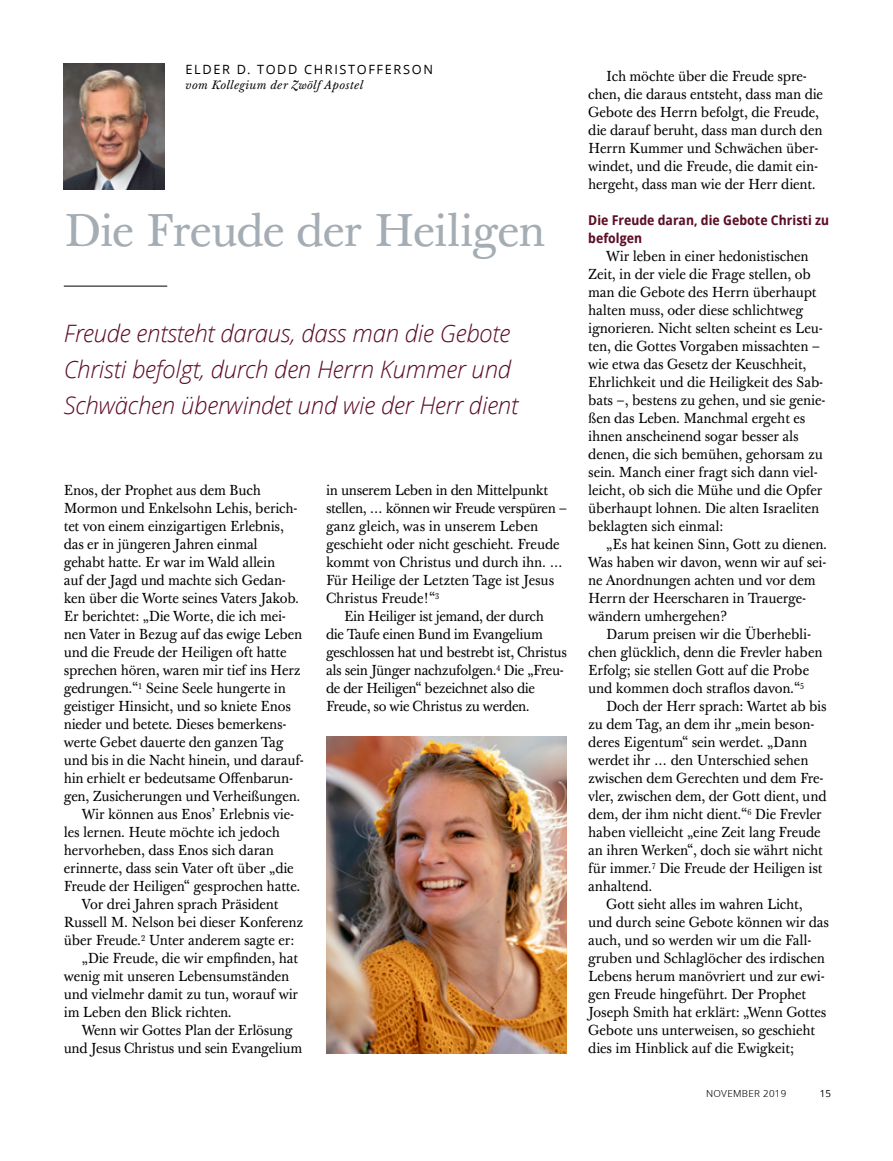
<style>
.page{position:relative;width:893px;height:1161px;background:#fff}
.page>*{position:absolute;margin:0;border:0;box-sizing:border-box;transform-origin:0 0}
.ARTCL_title{font:45px "Mc Kaylds Lat";letter-spacing:-.025em;color:#a5adb4}
.ARTCL-kicker{font:italic 300 24px/36px "Zoramlds Lat";letter-spacing:-.01em;color:#5d0e25}
.ARTCL_para{font:14.25px/18px "Mc Kaylds Lat";letter-spacing:-.01em;color:#000;scale:.94 1}
.ARTCL_para_first{font:14.25px/18px "Mc Kaylds Lat";letter-spacing:-.015em;color:#000;scale:.94 1}
.TOPIC-1_title{font:700 13.5px/18px "Zoram Condlds Lat";letter-spacing:.005em;color:#5d0e25}
.ARTCL-BY_para_first{font:12.75px "Zoramlds Lat";letter-spacing:.13em;color:#000}
.ARTCL-BY_para{font:italic 12px "Mc Kaylds Lat";letter-spacing:.04em;color:#000}
.t1{font:9.75px "Zoramlds Lat";letter-spacing:.03em;color:#000}
.t2{font:9.75px "Zoramlds Lat";color:#000}
</style>
<div class="page">
<hr style="left:64px;top:286px;width:103px;height:1px;background:#000">
<img style="left:326px;top:737px;width:241px;height:316px">
<img style="left:64px;top:64px;width:100px;height:126px">
<p class="ARTCL-BY_para_first" style="left:185px;top:60px;width:249px">ELDER D. TODD CHRISTOFFERSON</p>
<p class="ARTCL-BY_para" style="left:185px;top:75px;width:179px">vom Kollegium der Zwölf Apostel</p>
<p class="ARTCL_title" style="left:64px;top:195px;width:483px">Die Freude der Heiligen</p>
<p class="ARTCL-kicker" style="left:64px;top:315px;width:456px">Freude entsteht daraus, dass man die Gebote<br>Christi befolgt, durch den Herrn Kummer und<br>Schwächen überwindet und wie der Herr dient</p>
<p class="ARTCL_para_first" style="left:64px;top:481px;width:257px">Enos, der Prophet aus dem Buch Mormon und Enkelsohn Lehis, berich&shy;tet von einem einzigartigen Erlebnis, das er in jüngeren Jahren einmal<br>gehabt hatte. Er war im Wald allein<br>auf der Jagd und machte sich Gedan&shy;ken über die Worte seines Vaters Jakob.<br>Er berichtet: „Die Worte, die ich mei&shy;nen Vater in Bezug auf das ewige Leben und die Freude der Heiligen oft hatte sprechen hören, waren mir tief ins Herz gedrungen.“<sup>1</sup> Seine Seele hungerte in geistiger Hinsicht, und so kniete Enos nieder und betete. Dieses bemerkens&shy;werte Gebet dauerte den ganzen Tag und bis in die Nacht hinein, und darauf&shy;hin erhielt er bedeutsame Offenbarun&shy;gen, Zusicherungen und Verheißungen.</p>
<p class="ARTCL_para" style="left:64px;top:805px;width:253px;text-indent:18px">Wir können aus Enosʼ Erlebnis vie&shy;les lernen. Heute möchte ich jedoch hervorheben, dass Enos sich daran erinnerte, dass sein Vater oft über „die Freude der Heiligen“ gesprochen hatte.</p>
<p class="ARTCL_para" style="left:64px;top:895px;width:256px;text-indent:18px">Vor drei Jahren sprach Präsident<br>Russell M. Nelson bei dieser Konferenz über Freude.<sup>2</sup> Unter anderem sagte er:</p>
<p class="ARTCL_para" style="left:64px;top:949px;width:251px;text-indent:18px">„Die Freude, die wir empfinden, hat wenig mit unseren Lebensumständen und vielmehr damit zu tun, worauf wir im Leben den Blick richten.</p>
<p class="ARTCL_para" style="left:64px;top:1021px;width:255px;text-align:center">Wenn wir Gottes Plan der Erlösung<br>und Jesus Christus und sein Evangelium</p>
<p class="ARTCL_para" style="left:326px;top:481px;width:258px">in unserem Leben in den Mittelpunkt stellen, … können wir Freude verspüren – ganz gleich, was in unserem Leben geschieht oder nicht geschieht. Freude kommt von Christus und durch ihn. … Für Heilige der Letzten Tage ist Jesus Christus Freude!“<sup>3</sup></p>
<p class="ARTCL_para" style="left:326px;top:607px;width:258px;text-indent:18px">Ein Heiliger ist jemand, der durch<br>die Taufe einen Bund im Evangelium geschlossen hat und bestrebt ist, Christus als sein Jünger nachzufolgen.<sup>4</sup> Die „Freu&shy;de der Heiligen“ bezeichnet also die Freude, so wie Christus zu werden.</p>
<p class="ARTCL_para" style="left:588px;top:67px;width:251px;text-align:center">Ich möchte über die Freude spre&shy;chen, die daraus entsteht, dass man die Gebote des Herrn befolgt, die Freude, die darauf beruht, dass man durch den Herrn Kummer und Schwächen über&shy;windet, und die Freude, die damit ein&shy;hergeht, dass man wie der Herr dient.</p>
<p class="TOPIC-1_title" style="left:588px;top:211px;width:242px">Die Freude daran, die Gebote Christi zu befolgen</p>
<p class="ARTCL_para" style="left:588px;top:247px;width:254px;text-indent:18px">Wir leben in einer hedonistischen Zeit, in der viele die Frage stellen, ob man die Gebote des Herrn überhaupt halten muss, oder diese schlichtweg ignorieren. Nicht selten scheint es Leu&shy;ten, die Gottes Vorgaben missachten – wie etwa das Gesetz der Keuschheit, Ehrlichkeit und die Heiligkeit des Sab&shy;bats –, bestens zu gehen, und sie genie&shy;ßen das Leben. Manchmal ergeht es ihnen anscheinend sogar besser als denen, die sich bemühen, gehorsam zu sein. Manch einer fragt sich dann viel&shy;leicht, ob sich die Mühe und die Opfer überhaupt lohnen. Die alten Israeliten beklagten sich einmal:</p>
<p class="ARTCL_para" style="left:588px;top:535px;width:255px;text-indent:18px">„Es hat keinen Sinn, Gott zu dienen.<br>Was haben wir davon, wenn wir auf sei&shy;ne Anordnungen achten und vor dem<br>Herrn der Heerscharen in Trauerge&shy;wändern umhergehen?</p>
<p class="ARTCL_para" style="left:588px;top:625px;width:251px;text-indent:18px">Darum preisen wir die Überhebli&shy;chen glücklich, denn die Frevler haben Erfolg; sie stellen Gott auf die Probe und kommen doch straflos davon.“<sup>5</sup></p>
<p class="ARTCL_para" style="left:588px;top:697px;width:255px;text-indent:18px">Doch der Herr sprach: Wartet ab bis zu dem Tag, an dem ihr „mein beson&shy;deres Eigentum“ sein werdet. „Dann werdet ihr … den Unterschied sehen zwischen dem Gerechten und dem Fre&shy;vler, zwischen dem, der Gott dient, und dem, der ihm nicht dient.“<sup>6</sup> Die Frevler haben vielleicht „eine Zeit lang Freude an ihren Werken“, doch sie währt nicht für immer.<sup>7</sup> Die Freude der Heiligen ist anhaltend.</p>
<p class="ARTCL_para" style="left:588px;top:895px;width:258px;text-indent:18px">Gott sieht alles im wahren Licht, und durch seine Gebote können wir das auch, und so werden wir um die Fall&shy;gruben und Schlaglöcher des irdischen Lebens herum manövriert und zur ewi&shy;gen Freude hingeführt. Der Prophet Joseph Smith hat erklärt: „Wenn Gottes Gebote uns unterweisen, so geschieht dies im Hinblick auf die Ewigkeit;</p>
<p class="t1" style="left:706px;top:1086px;width:82px">NOVEMBER 2019</p>
<p class="t2" style="left:820px;top:1086px;width:13px">15</p>
</div>
